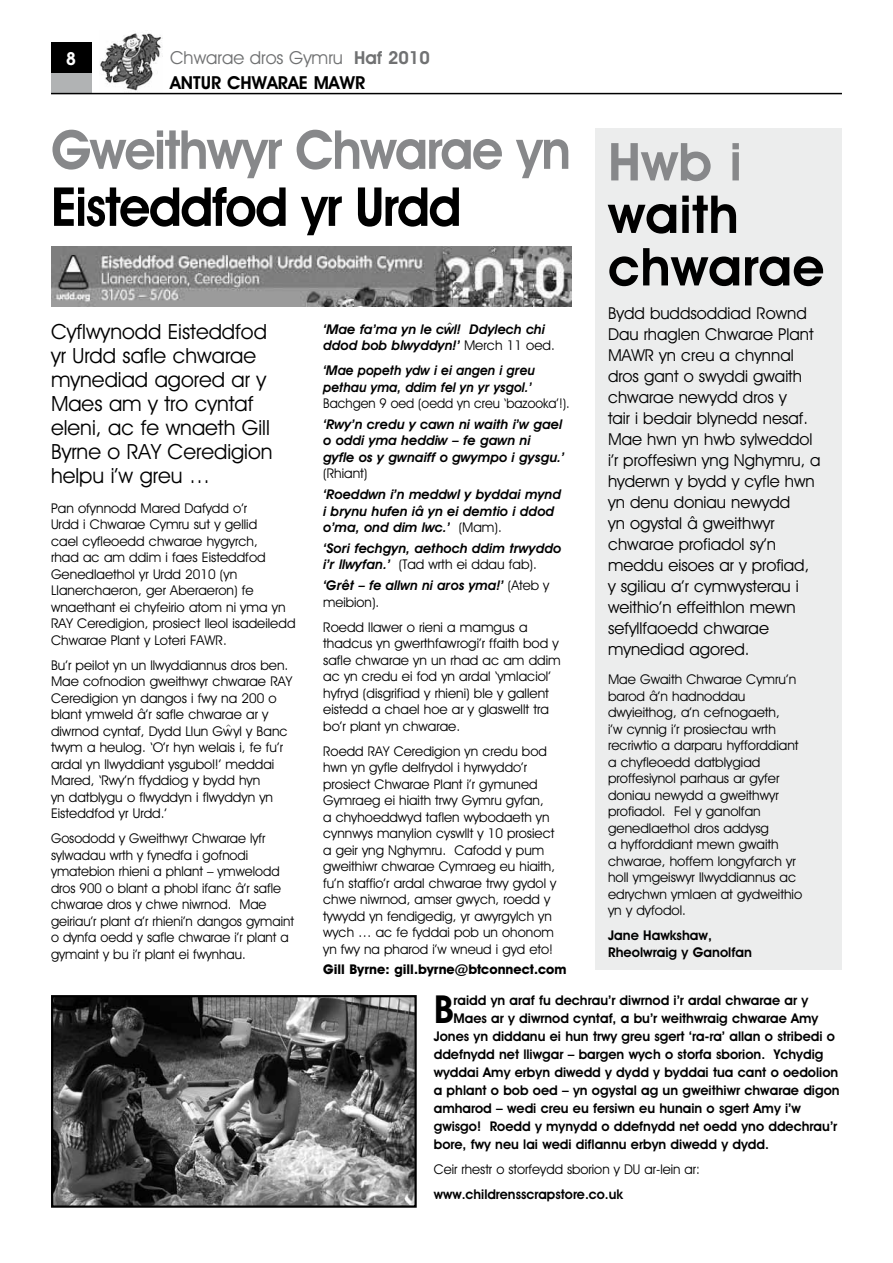
<style>
.page{position:relative;width:893px;height:1263px;background:#fff}
.page>*{position:absolute;margin:0;border:0;box-sizing:border-box;transform-origin:0 0}
.t1{font:600 54px "Avant Garde IT Cby BT";letter-spacing:-.03em;color:#87888a;scale:.95 1}
.t2{font:600 54px "Avant Garde IT Cby BT";letter-spacing:-.03em;color:#000;scale:.95 1}
.t3{font:600 52.5px/52.5px "Avant Garde IT Cby BT";letter-spacing:.005em;color:#000}
.t4{font:600 52.5px "Avant Garde IT Cby BT";color:#87888a}
.t5{font:600 38.85px "Avant Garde IT Cby BT";color:#000}
.t6{font:21px/24px "Avant Garde IT Cby BT";color:#000}
.t7{font:18px/25.5px "Avant Garde IT Cby BT";color:#707172}
.t8{font:600 18px "Avant Garde IT Cby BT";color:#fff}
.t9{font:16.5px/21px "Avant Garde IT Cby BT";color:#000}
.t10{font:13.5px/16.5px "Avant Garde IT Cby BT";color:#000}
.t11{font:600 13.5px/16.5px "Avant Garde IT Cby BT";color:#000}
.t12{font:italic 600 13.5px/16.5px "Avant Garde IT Cby BT";color:#000}
.t13{font:italic 600 13.5px/16.5px "Avant Garde IT Cby BT";color:#000;scale:.95 1}
.t14{font:13.5px "Avant Garde IT Cby BT";color:#000;scale:.95 1}
.t15{font:700 13.5px "Avant Garde IT Cby BT";color:#000}
.s1{font-weight:600}
.s2{font-weight:600;color:#000}
.s3{font-weight:400;font-style:normal}
</style>
<div class="page">
<div style="left:51px;top:43px;width:40px;height:51px;background:#000"></div>
<div style="left:51px;top:73px;width:40px;height:21px;background:#b1b3b4"></div>
<img style="left:100px;top:33px;width:62px;height:58px">
<hr style="left:51px;top:93px;width:791px;height:1px;background:#000">
<img style="left:54px;top:998px;width:360px;height:207px">
<div style="left:51px;top:995px;width:366px;height:213px;border:2px solid #000"></div>
<img style="left:51px;top:247px;width:520px;height:60px">
<div style="left:595px;top:128px;width:247px;height:841px;background:#eceded"></div>
<h3 class="t8" style="left:66px;top:48px;width:12px">8</h3>
<h3 class="t7" style="left:170px;top:44px;width:261px">Chwarae dros Gymru <span class="s1">Haf 2010<br></span><span class="s2">ANTUR CHWARAE MAWR</span></h3>
<h1 class="t1" style="left:51px;top:117px;width:549px">Gweithwyr Chwarae yn</h1>
<h1 class="t2" style="left:51px;top:174px;width:433px">Eisteddfod yr Urdd</h1>
<h3 class="t6" style="left:51px;top:320px;width:223px">Cyflwynodd Eisteddfod yr Urdd safle chwarae mynediad agored ar y<br>Maes am y tro cyntaf eleni, ac fe wnaeth Gill<br>Byrne o RAY Ceredigion helpu i’w greu …</h3>
<p class="t10" style="left:51px;top:499px;width:246px">Pan ofynnodd Mared Dafydd o’r<br>Urdd i Chwarae Cymru sut y gellid<br>cael cyfleoedd chwarae hygyrch,<br>rhad ac am ddim i faes Eisteddfod Genedlaethol yr Urdd 2010 (yn Llanerchaeron, ger Aberaeron) fe wnaethant ei chyfeirio atom ni yma yn RAY Ceredigion, prosiect lleol isadeiledd Chwarae Plant y Loteri FAWR.</p>
<p class="t10" style="left:51px;top:656px;width:243px">Bu’r peilot yn un llwyddiannus dros ben.<br>Mae cofnodion gweithwyr chwarae RAY Ceredigion yn dangos i fwy na 200 o blant ymweld â’r safle chwarae ar y diwrnod cyntaf, Dydd Llun Gw<sup>^</sup> yl y Banc twym a heulog. ‘O’r hyn welais i, fe fu’r ardal yn llwyddiant ysgubol!’ meddai Mared, ‘Rwy’n ffyddiog y bydd hyn<br>yn datblygu o flwyddyn i flwyddyn yn Eisteddfod yr Urdd.’</p>
<p class="t10" style="left:51px;top:830px;width:244px">Gosododd y Gweithwyr Chwarae lyfr sylwadau wrth y fynedfa i gofnodi ymatebion rhieni a phlant – ymwelodd dros 900 o blant a phobl ifanc â’r safle chwarae dros y chwe niwrnod. Mae geiriau’r plant a’r rhieni’n dangos gymaint o dynfa oedd y safle chwarae i’r plant a gymaint y bu i’r plant ei fwynhau.</p>
<p class="t12" style="left:323px;top:320px;width:233px">‘Mae fa’ma yn le cw<sup>^</sup>l! Ddylech chi ddod bob blwyddyn!’ <span class="s3">Merch 11 oed.</span></p>
<p class="t13" style="left:323px;top:362px;width:224px">‘Mae popeth ydw i ei angen i greu pethau yma, ddim fel yn yr ysgol.’</p>
<p class="t14" style="left:323px;top:395px;width:261px">Bachgen 9 oed (oedd yn creu ‘bazooka’!).</p>
<p class="t12" style="left:323px;top:416px;width:243px">‘Rwy’n credu y cawn ni waith i’w gael o oddi yma heddiw – fe gawn ni gyfle os y gwnaiff o gwympo i gysgu.’</p>
<p class="t10" style="left:323px;top:465px;width:46px">(Rhiant)</p>
<p class="t12" style="left:323px;top:486px;width:240px">‘Roeddwn i’n meddwl y byddai mynd i brynu hufen iâ yn ei demtio i ddod o’ma, ond dim lwc.’ <span class="s3">(Mam).</span></p>
<p class="t12" style="left:323px;top:540px;width:240px">‘Sori fechgyn, aethoch ddim trwyddo i’r llwyfan.’ <span class="s3">(Tad wrth ei ddau fab).</span></p>
<p class="t12" style="left:323px;top:577px;width:228px">‘Grêt – fe allwn ni aros yma!’ <span class="s3">(Ateb y meibion).</span></p>
<p class="t10" style="left:323px;top:618px;width:239px">Roedd llawer o rieni a mamgus a thadcus yn gwerthfawrogi’r ffaith bod y safle chwarae yn un rhad ac am ddim ac yn credu ei fod yn ardal ‘ymlaciol’ hyfryd (disgrifiad y rhieni) ble y gallent eistedd a chael hoe ar y glaswellt tra bo’r plant yn chwarae.</p>
<p class="t10" style="left:323px;top:742px;width:235px">Roedd RAY Ceredigion yn credu bod hwn yn gyfle delfrydol i hyrwyddo’r prosiect Chwarae Plant i’r gymuned Gymraeg ei hiaith trwy Gymru gyfan,<br>a chyhoeddwyd taflen wybodaeth yn cynnwys manylion cyswllt y 10 prosiect a geir yng Nghymru. Cafodd y pum gweithiwr chwarae Cymraeg eu hiaith, fu’n staffio’r ardal chwarae trwy gydol y chwe niwrnod, amser gwych, roedd y tywydd yn fendigedig, yr awyrgylch yn wych … ac fe fyddai pob un ohonom yn fwy na pharod i’w wneud i gyd eto!</p>
<p class="t15" style="left:323px;top:961px;width:245px">Gill Byrne: gill.byrne@btconnect.com</p>
<h2 class="t4" style="left:608px;top:130px;width:135px">Hwb i</h2>
<h2 class="t3" style="left:608px;top:188px;width:218px">waith chwarae</h2>
<p class="t9" style="left:608px;top:302px;width:214px">Bydd buddsoddiad Rownd<br>Dau rhaglen Chwarae Plant<br>MAWR yn creu a chynnal dros gant o swyddi gwaith chwarae newydd dros y<br>tair i bedair blynedd nesaf.<br>Mae hwn yn hwb sylweddol i’r proffesiwn yng Nghymru, a hyderwn y bydd y cyfle hwn yn denu doniau newydd<br>yn ogystal â gweithwyr chwarae profiadol sy’n meddu eisoes ar y profiad, y sgiliau a’r cymwysterau i weithio’n effeithlon mewn sefyllfaoedd chwarae mynediad agored.</p>
<p class="t10" style="left:608px;top:671px;width:196px">Mae Gwaith Chwarae Cymru’n barod â’n hadnoddau dwyieithog, a’n cefnogaeth,<br>i’w cynnig i’r prosiectau wrth recriwtio a darparu hyfforddiant a chyfleoedd datblygiad proffesiynol parhaus ar gyfer doniau newydd a gweithwyr profiadol. Fel y ganolfan genedlaethol dros addysg<br>a hyfforddiant mewn gwaith chwarae, hoffem longyfarch yr holl ymgeiswyr llwyddiannus ac edrychwn ymlaen at gydweithio yn y dyfodol.</p>
<p class="t11" style="left:608px;top:927px;width:145px">Jane Hawkshaw,<br>Rheolwraig y Ganolfan</p>
<h3 class="t5" style="left:434px;top:986px;width:21px">B</h3>
<p class="t11" style="left:453px;top:992px;width:356px">raidd yn araf fu dechrau’r diwrnod i’r ardal chwarae ar y</p>
<p class="t11" style="left:453px;top:1010px;width:366px">Maes ar y diwrnod cyntaf, a bu’r weithwraig chwarae Amy</p>
<p class="t11" style="left:434px;top:1028px;width:403px">Jones yn diddanu ei hun trwy greu sgert ‘ra-ra’ allan o stribedi o</p>
<p class="t11" style="left:434px;top:1046px;width:391px">ddefnydd net lliwgar – bargen wych o storfa sborion. Ychydig</p>
<p class="t11" style="left:434px;top:1064px;width:406px">wyddai Amy erbyn diwedd y dydd y byddai tua cant o oedolion</p>
<p class="t11" style="left:434px;top:1082px;width:407px">a phlant o bob oed – yn ogystal ag un gweithiwr chwarae digon</p>
<p class="t11" style="left:434px;top:1100px;width:369px">amharod – wedi creu eu fersiwn eu hunain o sgert Amy i’w</p>
<p class="t11" style="left:434px;top:1118px;width:405px">gwisgo! Roedd y mynydd o ddefnydd net oedd yno ddechrau’r</p>
<p class="t11" style="left:434px;top:1136px;width:337px">bore, fwy neu lai wedi diflannu erbyn diwedd y dydd.</p>
<p class="t10" style="left:434px;top:1161px;width:268px">Ceir rhestr o storfeydd sborion y DU ar-lein ar:</p>
<p class="t11" style="left:434px;top:1186px;width:191px">www.childrensscrapstore.co.uk</p>
</div>
